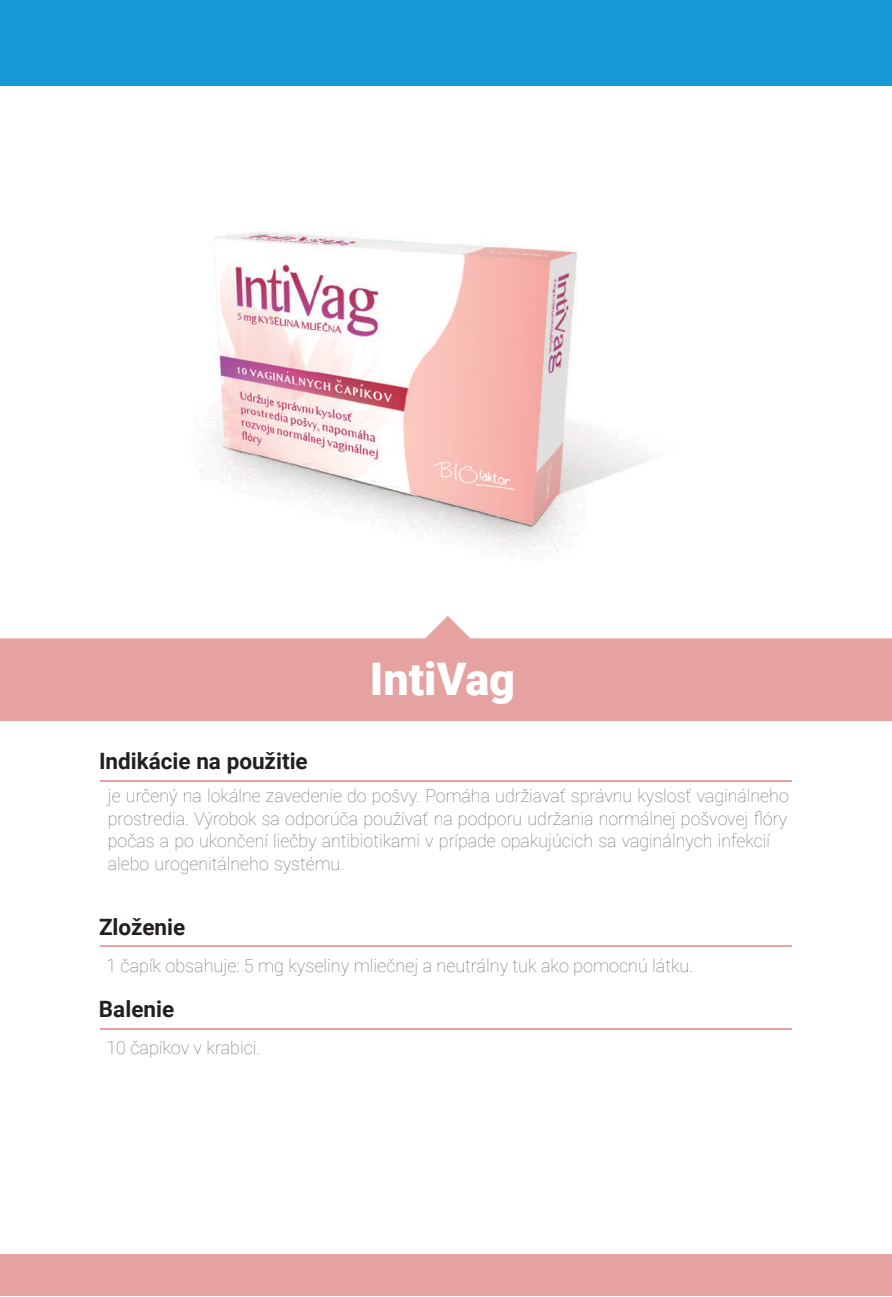
<style>
.page{position:relative;width:892px;height:1297px;background:#fff}
.page>*{position:absolute;margin:0;border:0;box-sizing:border-box;transform-origin:0 0}
.t1{font:900 45px "Roboto";color:#fff}
.t2{font:700 22.5px "Roboto";color:#231f20}
.t3{font:100 18px "Roboto";color:#6c6d70}
.t4{font:100 17.85px/22.5px "Roboto";color:#6c6d70}
</style>
<div class="page">
<img style="left:106px;top:85px;width:667px;height:472px">
<div style="left:1px;top:0;width:891px;height:85px;background:#169bd8"></div>
<svg style="left:1px;top:616px;width:891px;height:105px;fill:#e5a2a1"></svg>
<hr style="left:100px;top:780px;width:691px;height:2px;background:#e5a2a1">
<hr style="left:100px;top:945px;width:691px;height:2px;background:#e5a2a1">
<hr style="left:100px;top:1028px;width:691px;height:2px;background:#e5a2a1">
<div style="left:1px;top:1254px;width:891px;height:42px;background:#e5a2a1"></div>
<p class="t2" style="left:99px;top:752px;width:210px">Indikácie na použitie</p>
<h1 class="t1" style="left:370px;top:661px;width:147px">IntiVag</h1>
<p class="t4" style="left:108px;top:786px;width:682px">je určený na lokálne zavedenie do pošvy. Pomáha udržiavať správnu kyslosť vaginálneho prostredia. Výrobok sa odporúča používať na podporu udržania normálnej pošvovej flóry počas a po ukončení liečby antibiotikami v prípade opakujúcich sa vaginálnych infekcií alebo urogenitálneho systému.</p>
<p class="t2" style="left:99px;top:917px;width:88px">Zloženie</p>
<p class="t3" style="left:106px;top:958px;width:588px">1 čapík obsahuje: 5 mg kyseliny mliečnej a neutrálny tuk ako pomocnú látku.</p>
<p class="t2" style="left:99px;top:1000px;width:77px">Balenie</p>
<p class="t3" style="left:106px;top:1041px;width:156px">10 čapíkov v krabici.</p>
</div>
